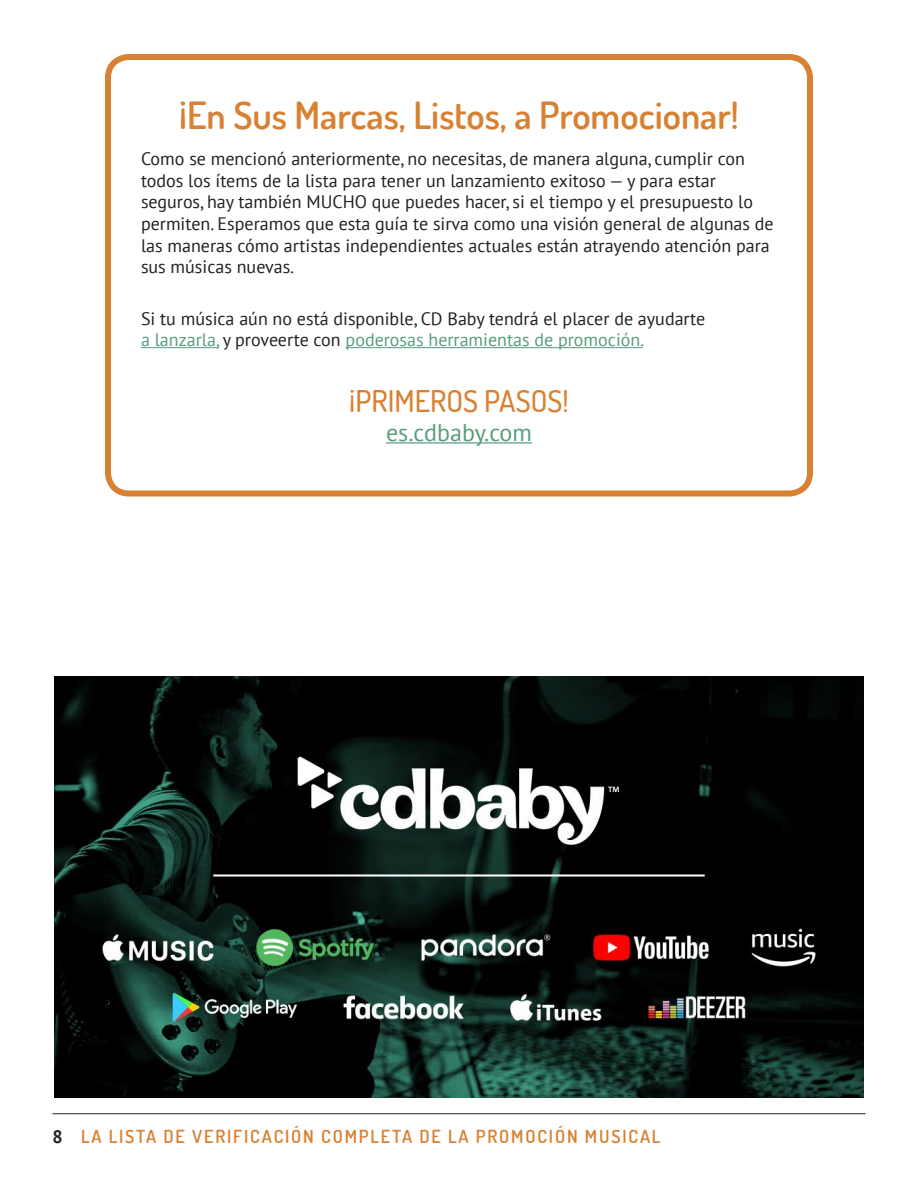
<style>
.page{position:relative;width:918px;height:1188px;background:#fff}
.page>*{position:absolute;margin:0;border:0;box-sizing:border-box;transform-origin:0 0}
.Subhead{font:600 37.5px "Dosis";color:#d88132}
.Subhead_02{font:500 30px "Dosis";color:#d88132}
.Subhead_02-2{font:24px "PT Sans";color:#579c7c}
.Body{font:18px/21.6px "PT Sans";color:#231f20}
.t1{font:600 18px "Dosis";letter-spacing:.1em;color:#d88132}
.s1{color:#579c7c}
.s2{font-family:"PT Sans";font-weight:700;color:#231f20}
</style>
<div class="page">
<hr style="left:52px;top:1113px;width:814px;height:1px;background:#231f20">
<img style="left:54px;top:676px;width:810px;height:422px">
<hr style="left:141px;top:347px;width:77px;height:1px;background:#579c7c">
<hr style="left:346px;top:347px;width:297px;height:1px;background:#579c7c">
<hr style="left:386px;top:442px;width:146px;height:2px;background:#579c7c">
<div style="left:105px;top:54px;width:708px;height:442px;border:6px solid #d88132;border-radius:21px"></div>
<p class="Subhead" style="left:179px;top:90px;width:561px">¡En Sus Marcas, Listos, a Promocionar!</p>
<p class="Body" style="left:141px;top:148px;width:634px">Como se mencionó anteriormente, no necesitas, de manera alguna, cumplir con todos los ítems de la lista para tener un lanzamiento exitoso — y para estar seguros, hay también MUCHO que puedes hacer, si el tiempo y el presupuesto lo permiten. Esperamos que esta guía te sirva como una visión general de algunas de las maneras cómo artistas independientes actuales están atrayendo atención para sus músicas nuevas.</p>
<p class="Body" style="left:141px;top:307px;width:566px">Si tu música aún no está disponible, CD Baby tendrá el placer de ayudarte <span class="s1">a lanzarla,</span> y proveerte con <span class="s1">poderosas herramientas de promoción.</span></p>
<p class="Subhead_02" style="left:349px;top:382px;width:221px">¡PRIMEROS PASOS!</p>
<p class="Subhead_02-2" style="left:386px;top:417px;width:147px">es.cdbaby.com</p>
<p class="t1" style="left:52px;top:1125px;width:610px"><span class="s2">8</span> LA LISTA DE VERIFICACIÓN COMPLETA DE LA PROMOCIÓN MUSICAL</p>
</div>
